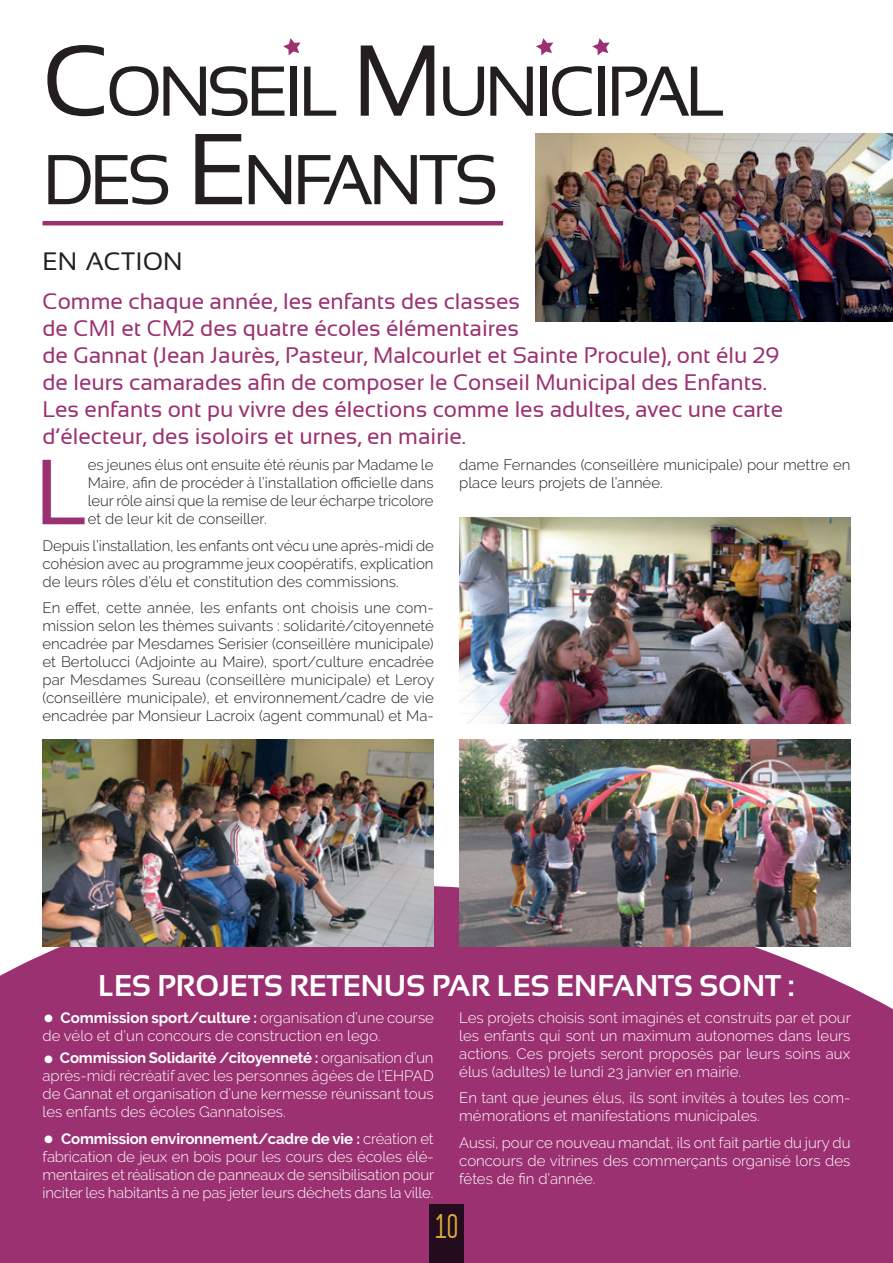
<style>
.page{position:relative;width:893px;height:1263px;background:#fff}
.page>*{position:absolute;margin:0;border:0;box-sizing:border-box;transform-origin:0 0}
.t1{font:92.4px "Sansation";color:#9b3171}
.t2{font:70.35px/88.5px "Sansation";letter-spacing:-.07em;color:#231f20}
.t3{font:700 30px "Sansation";color:#fff}
.t4{font:30px "Thruster";color:#dcaf39}
.t5{font:25.2px "Sansation";color:#231f20}
.t6{font:22.5px/27px "Sansation";color:#9b3171}
.t7{font:300 15px/18px "Raleway";color:#fff;text-align:justify}
.t8{font:300 15px/18px "Raleway";color:#231f20;text-align:justify}
.s1{font-size:100.5px}
.s2{font-weight:900;font-size:33px}
.s3{font-weight:700}
</style>
<div class="page">
<div style="left:0;top:874px;width:893px;height:389px;background:#9b3171"></div>
<div style="left:429px;top:1204px;width:34px;height:59px;background:#220c1d"></div>
<hr style="left:43px;top:221px;width:460px;height:4px;background:#9b3171">
<svg style="left:283px;top:38px;width:18px;height:17px"></svg>
<svg style="left:536px;top:38px;width:17px;height:17px"></svg>
<svg style="left:592px;top:38px;width:18px;height:17px"></svg>
<img style="left:43px;top:739px;width:391px;height:207px">
<img style="left:459px;top:739px;width:391px;height:207px">
<img style="left:459px;top:517px;width:391px;height:207px">
<img style="left:536px;top:134px;width:357px;height:187px">
<h2 class="t2" style="left:43px;top:47px;width:684px"><span class="s1">C</span>ONSEIL <span class="s1">M</span> UNICIPAL<br>DES <span class="s1">E</span> NFANTS</h2>
<h3 class="t5" style="left:43px;top:247px;width:142px">EN ACTION</h3>
<p class="t6" style="left:43px;top:287px;width:742px">Comme chaque année, les enfants des classes<br>de CM1 et CM2 des quatre écoles élémentaires<br>de Gannat (Jean Jaurès, Pasteur, Malcourlet et Sainte Procule), ont élu 29 de leurs camarades afin de composer le Conseil Municipal des Enfants.<br>Les enfants ont pu vivre des élections comme les adultes, avec une carte d’électeur, des isoloirs et urnes, en mairie.</p>
<h1 class="t1" style="left:35px;top:441px;width:53px">L</h1>
<p class="t8" style="left:88px;top:456px;width:347px">es jeunes élus ont ensuite été réunis par Madame le Maire, afin de procéder à l’installation officielle dans leur rôle ainsi que la remise de leur écharpe tricolore et de leur kit de conseiller.</p>
<p class="t8" style="left:43px;top:536px;width:393px">Depuis l’installation, les enfants ont vécu une après-midi de cohésion avec au programme jeux coopératifs, explication de leurs rôles d’élu et constitution des commissions.</p>
<p class="t8" style="left:43px;top:599px;width:393px">En effet, cette année, les enfants ont choisis une com&shy;mission selon les thèmes suivants : solidarité/citoyenneté encadrée par Mesdames Serisier (conseillère municipale) et Bertolucci (Adjointe au Maire), sport/culture encadrée par Mesdames Sureau (conseillère municipale) et Leroy (conseillère municipale), et environnement/cadre de vie encadrée par Monsieur Lacroix (agent communal) et Ma-</p>
<p class="t8" style="left:459px;top:456px;width:393px">dame Fernandes (conseillère municipale) pour mettre en place leurs projets de l’année.</p>
<h3 class="t3" style="left:98px;top:969px;width:698px">LES PROJETS RETENUS PAR LES ENFANTS SONT :</h3>
<p class="t7" style="left:43px;top:1008px;width:393px"><span class="s2">•</span> <span class="s3">Commission sport/culture :</span> organisation d’une course de vélo et d’un concours de construction en lego.</p>
<p class="t7" style="left:43px;top:1049px;width:393px"><span class="s2">•</span> <span class="s3">Commission Solidarité /citoyenneté :</span> organisation d’un après-midi récréatif avec les personnes âgées de l’EHPAD de Gannat et organisation d’une kermesse réunissant tous les enfants des écoles Gannatoises.</p>
<p class="t7" style="left:43px;top:1129px;width:393px"><span class="s2">•</span> <span class="s3">Commission environnement/cadre de vie :</span> création et fabrication de jeux en bois pour les cours des écoles élé&shy;mentaires et réalisation de panneaux de sensibilisation pour inciter les habitants à ne pas jeter leurs déchets dans la ville.</p>
<p class="t7" style="left:459px;top:1008px;width:393px">Les projets choisis sont imaginés et construits par et pour les enfants qui sont un maximum autonomes dans leurs actions. Ces projets seront proposés par leurs soins aux élus (adultes) le lundi 23 janvier en mairie.</p>
<p class="t7" style="left:459px;top:1089px;width:393px">En tant que jeunes élus, ils sont invités à toutes les com&shy;mémorations et manifestations municipales.</p>
<p class="t7" style="left:459px;top:1133px;width:393px">Aussi, pour ce nouveau mandat, ils ont fait partie du jury du concours de vitrines des commerçants organisé lors des fêtes de fin d’année.</p>
<h3 class="t4" style="left:435px;top:1213px;width:24px">10</h3>
</div>
